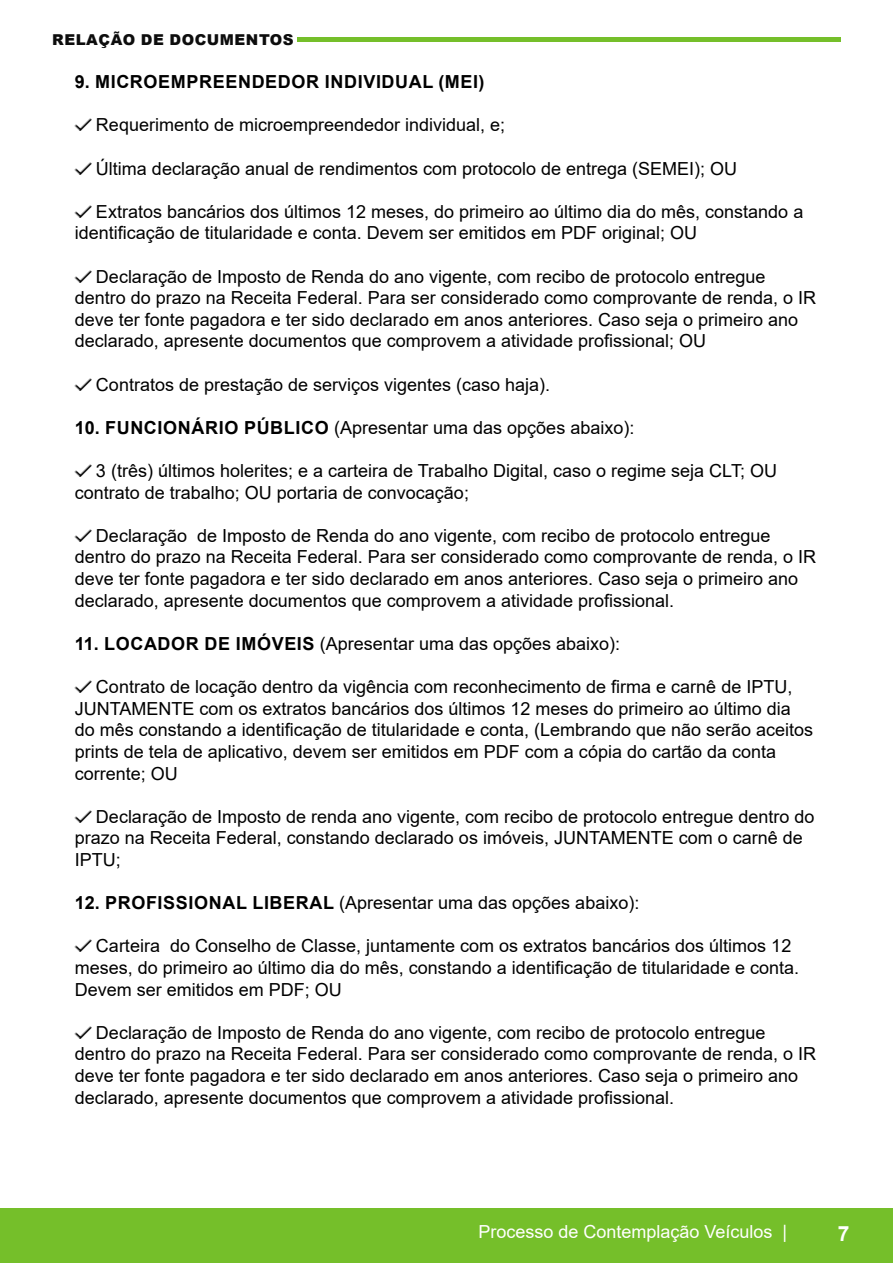
<style>
.page{position:relative;width:893px;height:1263px;background:#fff}
.page>*{position:absolute;margin:0;border:0;box-sizing:border-box;transform-origin:0 0}
.t1{font:700 21px "Arial";color:#fff}
.t2{font:18px/21.6px "Arial";color:#000}
.t3{font:700 18px "Arial";letter-spacing:.035em;color:#000}
.t4{font:18px "Arial";color:#fff}
.t5{font:900 15px "Arial";letter-spacing:.035em;color:#0d0d0d}
.s1{font-weight:700}
</style>
<div class="page">
<div style="left:0;top:1209px;width:893px;height:54px;background:#75bf2a"></div>
<hr style="left:298px;top:37px;width:543px;height:4px;background:#75bf2a">
<p class="t5" style="left:52px;top:29px;width:243px">RELAÇÃO DE DOCUMENTOS</p>
<p class="t3" style="left:75px;top:69px;width:411px">9. MICROEMPREENDEDOR INDIVIDUAL (MEI)</p>
<p class="t2" style="left:96px;top:114px;width:411px">Requerimento de microempreendedor individual, e;</p>
<p class="t2" style="left:96px;top:157px;width:643px">Última declaração anual de rendimentos com protocolo de entrega (SEMEI); OU</p>
<p class="t2" style="left:75px;top:201px;width:730px;text-indent:21px">Extratos bancários dos últimos 12 meses, do primeiro ao último dia do mês, constando a identificação de titularidade e conta. Devem ser emitidos em PDF original; OU</p>
<p class="t2" style="left:75px;top:265px;width:743px;text-indent:21px">Declaração de Imposto de Renda do ano vigente, com recibo de protocolo entregue dentro do prazo na Receita Federal. Para ser considerado como comprovante de renda, o IR deve ter fonte pagadora e ter sido declarado em anos anteriores. Caso seja o primeiro ano declarado, apresente documentos que comprovem a atividade profissional; OU</p>
<p class="t2" style="left:96px;top:373px;width:456px">Contratos de prestação de serviços vigentes (caso haja).</p>
<p class="t2" style="left:75px;top:417px;width:561px"><span class="s1">10. FUNCIONÁRIO PÚBLICO</span> (Apresentar uma das opções abaixo):</p>
<p class="t2" style="left:75px;top:460px;width:704px;text-indent:21px">3 (três) últimos holerites; e a carteira de Trabalho Digital, caso o regime seja CLT; OU contrato de trabalho; OU portaria de convocação;</p>
<p class="t2" style="left:75px;top:525px;width:743px;text-indent:21px">Declaração de Imposto de Renda do ano vigente, com recibo de protocolo entregue dentro do prazo na Receita Federal. Para ser considerado como comprovante de renda, o IR deve ter fonte pagadora e ter sido declarado em anos anteriores. Caso seja o primeiro ano declarado, apresente documentos que comprovem a atividade profissional.</p>
<p class="t2" style="left:75px;top:633px;width:547px"><span class="s1">11. LOCADOR DE IMÓVEIS</span> (Apresentar uma das opções abaixo):</p>
<p class="t2" style="left:75px;top:676px;width:740px;text-indent:21px">Contrato de locação dentro da vigência com reconhecimento de firma e carnê de IPTU, JUNTAMENTE com os extratos bancários dos últimos 12 meses do primeiro ao último dia do mês constando a identificação de titularidade e conta, (Lembrando que não serão aceitos prints de tela de aplicativo, devem ser emitidos em PDF com a cópia do cartão da conta corrente; OU</p>
<p class="t2" style="left:75px;top:805px;width:741px;text-indent:21px">Declaração de Imposto de renda ano vigente, com recibo de protocolo entregue dentro do prazo na Receita Federal, constando declarado os imóveis, JUNTAMENTE com o carnê de<br>IPTU;</p>
<p class="t2" style="left:75px;top:892px;width:566px"><span class="s1">12. PROFISSIONAL LIBERAL</span> (Apresentar uma das opções abaixo):</p>
<p class="t2" style="left:75px;top:935px;width:726px;text-indent:21px">Carteira do Conselho de Classe, juntamente com os extratos bancários dos últimos 12 meses, do primeiro ao último dia do mês, constando a identificação de titularidade e conta.<br>Devem ser emitidos em PDF; OU</p>
<p class="t2" style="left:75px;top:1021px;width:743px;text-indent:21px">Declaração de Imposto de Renda do ano vigente, com recibo de protocolo entregue dentro do prazo na Receita Federal. Para ser considerado como comprovante de renda, o IR deve ter fonte pagadora e ter sido declarado em anos anteriores. Caso seja o primeiro ano declarado, apresente documentos que comprovem a atividade profissional.</p>
<p class="t4" style="left:478px;top:1220px;width:310px">Processo de Contemplação Veículos |</p>
<p class="t1" style="left:838px;top:1218px;width:13px">7</p>
</div>
